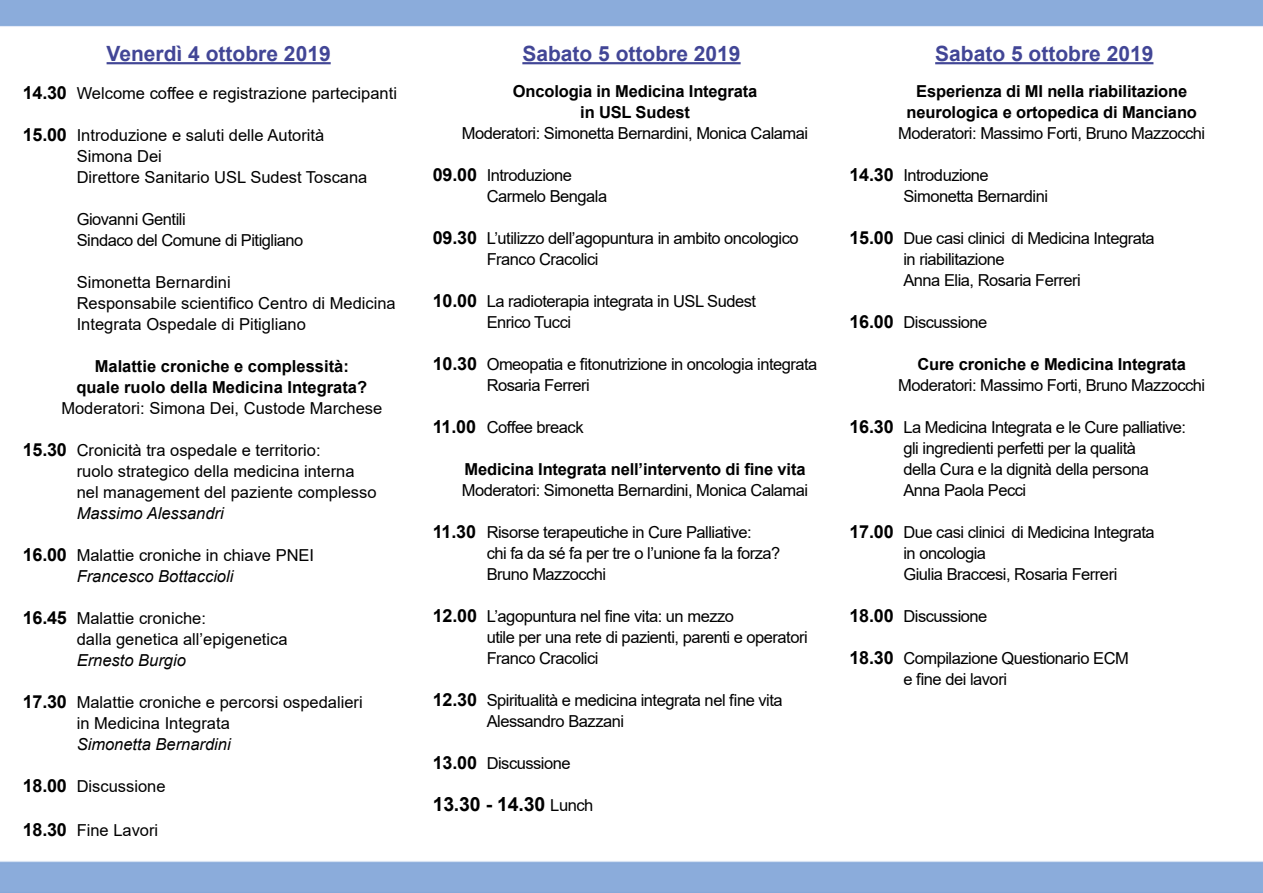
<style>
.page{position:relative;width:1263px;height:893px;background:#fff}
.page>*{position:absolute;margin:0;border:0;box-sizing:border-box;transform-origin:0 0}
.t1{font:700 21px "Arial";color:#424696}
.t2{font:700 19.5px "Arial";letter-spacing:-.01em;color:#000}
.t3{font:16.5px/21px "Arial";letter-spacing:-.03em;color:#000}
.t4{font:16.5px/21px "Arial";color:#000}
.t5{font:700 16.5px/21px "Arial";letter-spacing:-.01em;color:#000;text-align:center}
.t6{font:italic 16.5px "Arial";color:#000}
.s1{font-weight:700;font-size:18px}
.s2{font-style:italic}
.s3{font-weight:400;font-size:16.5px}
</style>
<div class="page">
<hr style="left:107px;top:62px;width:224px;height:2px;background:#424696">
<hr style="left:522px;top:62px;width:219px;height:2px;background:#424696">
<hr style="left:935px;top:62px;width:218px;height:2px;background:#424696">
<p class="t1" style="left:107px;top:39px;width:226px">Venerdì 4 ottobre 2019</p>
<p class="t1" style="left:522px;top:39px;width:220px">Sabato 5 ottobre 2019</p>
<p class="t1" style="left:935px;top:39px;width:220px">Sabato 5 ottobre 2019</p>
<p class="t4" style="left:23px;top:82px;width:376px"><span class="s1">14.30</span> Welcome coffee e registrazione partecipanti</p>
<p class="t4" style="left:77px;top:124px;width:292px;text-indent:-54px"><span class="s1">15.00</span> Introduzione e saluti delle Autorità<br>Simona Dei<br>Direttore Sanitario USL Sudest Toscana</p>
<p class="t3" style="left:77px;top:208px;width:228px">Giovanni Gentili<br>Sindaco del Comune di Pitigliano</p>
<p class="t4" style="left:77px;top:271px;width:321px">Simonetta Bernardini<br>Responsabile scientifico Centro di Medicina<br>Integrata Ospedale di Pitigliano</p>
<p class="t5" style="left:76px;top:355px;width:292px">Malattie croniche e complessità: quale ruolo della Medicina Integrata?</p>
<p class="t4" style="left:61px;top:397px;width:322px">Moderatori: Simona Dei, Custode Marchese</p>
<p class="t4" style="left:77px;top:439px;width:301px;text-indent:-54px"><span class="s1">15.30</span> Cronicità tra ospedale e territorio:<br>ruolo strategico della medicina interna nel management del paziente complesso</p>
<p class="t6" style="left:77px;top:502px;width:148px">Massimo Alessandri</p>
<p class="t4" style="left:77px;top:544px;width:239px;text-indent:-54px"><span class="s1">16.00</span> Malattie croniche in chiave PNEI<br><span class="s2">Francesco Bottaccioli</span></p>
<p class="t4" style="left:77px;top:607px;width:212px;text-indent:-54px"><span class="s1">16.45</span> Malattie croniche:<br>dalla genetica all’epigenetica</p>
<p class="t6" style="left:77px;top:649px;width:111px">Ernesto Burgio</p>
<p class="t4" style="left:77px;top:691px;width:288px;text-indent:-54px"><span class="s1">17.30</span> Malattie croniche e percorsi ospedalieri in Medicina Integrata</p>
<p class="t6" style="left:77px;top:733px;width:156px">Simonetta Bernardini</p>
<p class="t4" style="left:23px;top:775px;width:144px"><span class="s1">18.00</span> Discussione</p>
<p class="t4" style="left:23px;top:820px;width:137px"><span class="s1">18.30</span> Fine Lavori</p>
<p class="t5" style="left:513px;top:81px;width:246px">Oncologia in Medicina Integrata in USL Sudest</p>
<p class="t3" style="left:462px;top:123px;width:348px">Moderatori: Simonetta Bernardini, Monica Calamai</p>
<p class="t3" style="left:487px;top:165px;width:122px;text-indent:-54px"><span class="s1">09.00</span> Introduzione<br>Carmelo Bengala</p>
<p class="t3" style="left:487px;top:228px;width:313px;text-indent:-54px"><span class="s1">09.30</span> L’utilizzo dell’agopuntura in ambito oncologico<br>Franco Cracolici</p>
<p class="t3" style="left:487px;top:291px;width:271px;text-indent:-54px"><span class="s1">10.00</span> La radioterapia integrata in USL Sudest<br>Enrico Tucci</p>
<p class="t3" style="left:487px;top:354px;width:332px;text-indent:-54px"><span class="s1">10.30</span> Omeopatia e fitonutrizione in oncologia integrata<br>Rosaria Ferreri</p>
<p class="t3" style="left:433px;top:417px;width:152px"><span class="s1">11.00</span> Coffee breack</p>
<p class="t5" style="left:464px;top:459px;width:343px">Medicina Integrata nell’intervento di fine vita</p>
<p class="t3" style="left:462px;top:480px;width:348px">Moderatori: Simonetta Bernardini, Monica Calamai</p>
<p class="t3" style="left:487px;top:522px;width:295px;text-indent:-54px"><span class="s1">11.30</span> Risorse terapeutiche in Cure Palliative:<br>chi fa da sé fa per tre o l’unione fa la forza?<br>Bruno Mazzocchi</p>
<p class="t3" style="left:487px;top:606px;width:323px;text-indent:-54px"><span class="s1">12.00</span> L’agopuntura nel fine vita: un mezzo<br>utile per una rete di pazienti, parenti e operatori<br>Franco Cracolici</p>
<p class="t3" style="left:487px;top:690px;width:297px;text-indent:-54px"><span class="s1">12.30</span> Spiritualità e medicina integrata nel fine vita<br>Alessandro Bazzani</p>
<p class="t3" style="left:433px;top:753px;width:139px"><span class="s1">13.00</span> Discussione</p>
<p class="t2" style="left:433px;top:791px;width:162px">13.30 - 14.30 <span class="s3">Lunch</span></p>
<p class="t5" style="left:906px;top:81px;width:292px">Esperienza di MI nella riabilitazione neurologica e ortopedica di Manciano</p>
<p class="t3" style="left:898px;top:123px;width:309px">Moderatori: Massimo Forti, Bruno Mazzocchi</p>
<p class="t3" style="left:903px;top:165px;width:146px;text-indent:-54px"><span class="s1">14.30</span> Introduzione<br>Simonetta Bernardini</p>
<p class="t3" style="left:903px;top:228px;width:253px;text-indent:-54px"><span class="s1">15.00</span> Due casi clinici di Medicina Integrata in riabilitazione<br>Anna Elia, Rosaria Ferreri</p>
<p class="t3" style="left:849px;top:312px;width:139px"><span class="s1">16.00</span> Discussione</p>
<p class="t5" style="left:917px;top:354px;width:270px">Cure croniche e Medicina Integrata</p>
<p class="t3" style="left:898px;top:375px;width:309px">Moderatori: Massimo Forti, Bruno Mazzocchi</p>
<p class="t3" style="left:903px;top:417px;width:284px;text-indent:-54px"><span class="s1">16.30</span> La Medicina Integrata e le Cure palliative: gli ingredienti perfetti per la qualità<br>della Cura e la dignità della persona Anna Paola Pecci</p>
<p class="t3" style="left:903px;top:522px;width:253px;text-indent:-54px"><span class="s1">17.00</span> Due casi clinici di Medicina Integrata in oncologia<br>Giulia Braccesi, Rosaria Ferreri</p>
<p class="t3" style="left:849px;top:606px;width:139px"><span class="s1">18.00</span> Discussione</p>
<p class="t3" style="left:903px;top:648px;width:227px;text-indent:-54px"><span class="s1">18.30</span> Compilazione Questionario ECM e fine dei lavori</p>
</div>
